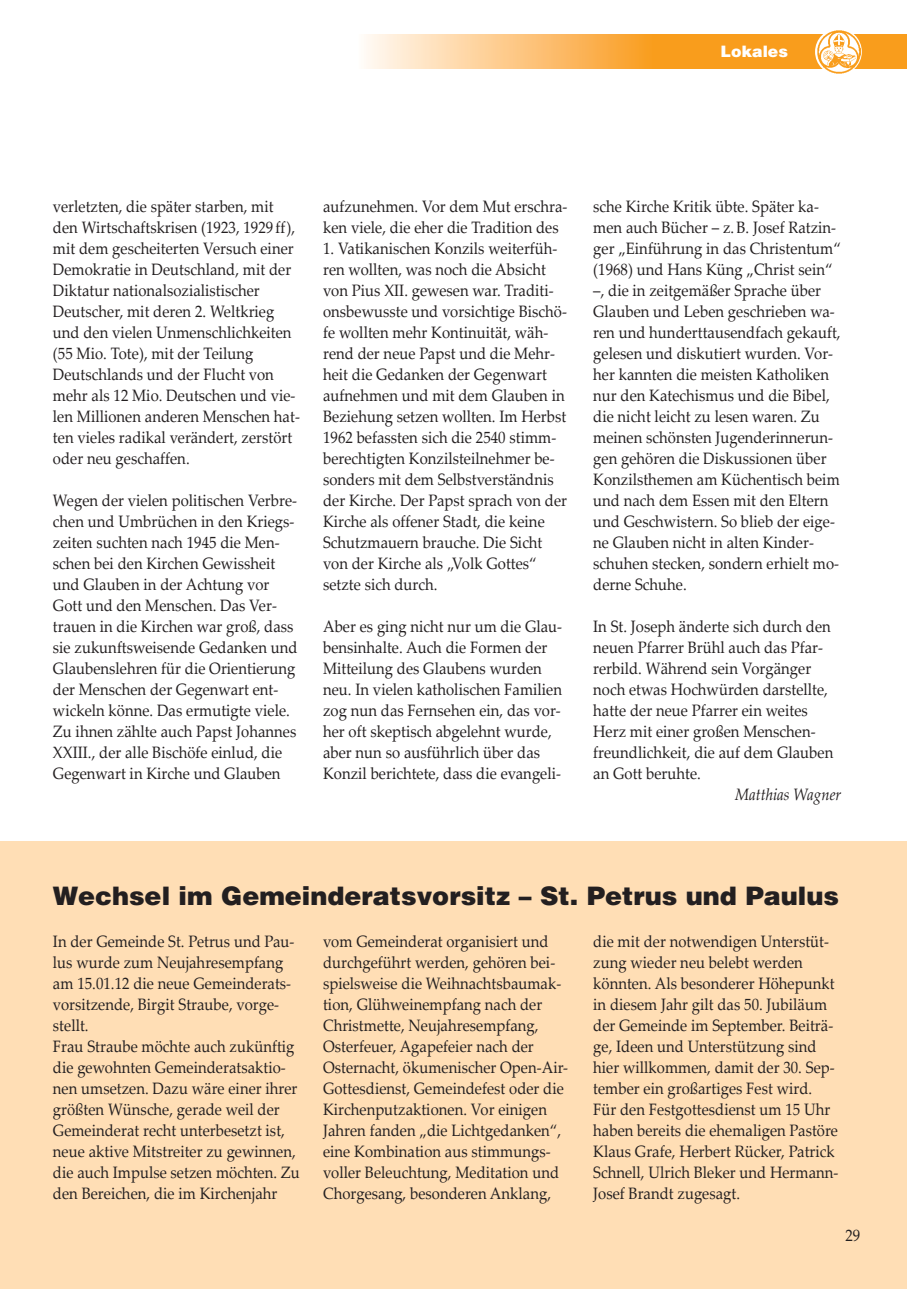
<style>
.page{position:relative;width:908px;height:1290px;background:#fff}
.page>*{position:absolute;margin:0;border:0;box-sizing:border-box;transform-origin:0 0}
.t1{font:900 25.5px "Helvetica";color:#231f20}
.t2{font:16.5px/21px "Palatino Linotype";color:#231f20;scale:.9 1}
.t3{font:italic 16.5px "Palatino Linotype";letter-spacing:.005em;color:#231f20;scale:.9 1}
.t4{font:900 15.75px "Helvetica";color:#fff}
</style>
<div class="page">
<div style="left:0;top:842px;width:906px;height:447px;background:#ffdeb5"></div>
<div style="left:651px;top:35px;width:255px;height:34px;background:#f99d1c"></div>
<div style="left:358px;top:35px;width:293px;height:34px;background:linear-gradient(to right,#fffaf7,#fa9d22)"></div>
<svg style="left:815px;top:28px;width:46px;height:47px"></svg>
<img style="left:817px;top:31px;width:43px;height:42px">
<p class="t4" style="left:720px;top:46px;width:69px">Lokales</p>
<p class="t2" style="left:53px;top:198px;width:276px">verletzten, die später starben, mit den Wirtschaftskrisen (1923, 1929 ff), mit dem gescheiterten Versuch einer Demokratie in Deutschland, mit der Diktatur nationalsozialistischer Deutscher, mit deren 2. Weltkrieg und den vielen Unmenschlichkeiten (55 Mio. Tote), mit der Teilung Deutschlands und der Flucht von mehr als 12 Mio. Deutschen und vie&shy;len Millionen anderen Menschen hat&shy;ten vieles radikal verändert, zerstört oder neu geschaffen.</p>
<p class="t2" style="left:53px;top:492px;width:273px">Wegen der vielen politischen Verbre&shy;chen und Umbrüchen in den Kriegs&shy;zeiten suchten nach 1945 die Men&shy;schen bei den Kirchen Gewissheit und Glauben in der Achtung vor Gott und den Menschen. Das Ver&shy;trauen in die Kirchen war groß, dass sie zukunftsweisende Gedanken und Glaubenslehren für die Orientierung der Menschen der Gegenwart ent&shy;wickeln könne. Das ermutigte viele.<br>Zu ihnen zählte auch Papst Johannes XXIII., der alle Bischöfe einlud, die Gegenwart in Kirche und Glauben</p>
<p class="t2" style="left:323px;top:198px;width:273px">aufzunehmen. Vor dem Mut erschra&shy;ken viele, die eher die Tradition des</p>
<p class="t2" style="left:323px;top:240px;width:272px">1. Vatikanischen Konzils weiterfüh&shy;ren wollten, was noch die Absicht von Pius XII. gewesen war. Traditi&shy;onsbewusste und vorsichtige Bischö&shy;fe wollten mehr Kontinuität, wäh&shy;rend der neue Papst und die Mehr&shy;heit die Gedanken der Gegenwart aufnehmen und mit dem Glauben in Beziehung setzen wollten. Im Herbst 1962 befassten sich die 2540 stimm&shy;berechtigten Konzilsteilnehmer be&shy;sonders mit dem Selbstverständnis der Kirche. Der Papst sprach von der Kirche als offener Stadt, die keine Schutzmauern brauche. Die Sicht von der Kirche als „Volk Gottes“ setzte sich durch.</p>
<p class="t2" style="left:323px;top:618px;width:267px">Aber es ging nicht nur um die Glau&shy;bensinhalte. Auch die Formen der Mitteilung des Glaubens wurden neu. In vielen katholischen Familien zog nun das Fernsehen ein, das vor&shy;her oft skeptisch abgelehnt wurde, aber nun so ausführlich über das Konzil berichtete, dass die evangeli-</p>
<p class="t2" style="left:593px;top:198px;width:276px">sche Kirche Kritik übte. Später ka&shy;men auch Bücher – z. B. Josef Ratzin&shy;ger „Einführung in das Christentum“ (1968) und Hans Küng „Christ sein“ –, die in zeitgemäßer Sprache über Glauben und Leben geschrieben wa&shy;ren und hunderttausendfach gekauft, gelesen und diskutiert wurden. Vor&shy;her kannten die meisten Katholiken nur den Katechismus und die Bibel, die nicht leicht zu lesen waren. Zu meinen schönsten Jugenderinnerun&shy;gen gehören die Diskussionen über Konzilsthemen am Küchentisch beim und nach dem Essen mit den Eltern und Geschwistern. So blieb der eige&shy;ne Glauben nicht in alten Kinder&shy;schuhen stecken, sondern erhielt mo&shy;derne Schuhe.</p>
<p class="t2" style="left:593px;top:618px;width:268px">In St. Joseph änderte sich durch den neuen Pfarrer Brühl auch das Pfar&shy;rerbild. Während sein Vorgänger noch etwas Hochwürden darstellte, hatte der neue Pfarrer ein weites<br>Herz mit einer großen Menschen&shy;freundlichkeit, die auf dem Glauben an Gott beruhte.</p>
<p class="t3" style="left:735px;top:788px;width:120px">Matthias Wagner</p>
<h1 class="t1" style="left:53px;top:886px;width:787px">Wechsel im Gemeinderatsvorsitz – St. Petrus und Paulus</h1>
<p class="t2" style="left:53px;top:933px;width:276px">In der Gemeinde St. Petrus und Pau&shy;lus wurde zum Neujahresempfang am 15.01.12 die neue Gemeinderats&shy;vorsitzende, Birgit Straube, vorge&shy;stellt.<br>Frau Straube möchte auch zukünftig die gewohnten Gemeinderatsaktio&shy;nen umsetzen. Dazu wäre einer ihrer größten Wünsche, gerade weil der Gemeinderat recht unterbesetzt ist, neue aktive Mitstreiter zu gewinnen, die auch Impulse setzen möchten. Zu den Bereichen, die im Kirchenjahr</p>
<p class="t2" style="left:323px;top:933px;width:274px">vom Gemeinderat organisiert und durchgeführt werden, gehören bei&shy;spielsweise die Weihnachtsbaumak&shy;tion, Glühweinempfang nach der Christmette, Neujahresempfang, Osterfeuer, Agapefeier nach der Osternacht, ökumenischer Open-Air-Gottesdienst, Gemeindefest oder die Kirchenputzaktionen. Vor einigen Jahren fanden „die Lichtgedanken“, eine Kombination aus stimmungs&shy;voller Beleuchtung, Meditation und Chorgesang, besonderen Anklang,</p>
<p class="t2" style="left:593px;top:933px;width:274px">die mit der notwendigen Unterstüt&shy;zung wieder neu belebt werden könnten. Als besonderer Höhepunkt in diesem Jahr gilt das 50. Jubiläum der Gemeinde im September. Beiträ&shy;ge, Ideen und Unterstützung sind hier willkommen, damit der 30. Sep&shy;tember ein großartiges Fest wird.<br>Für den Festgottesdienst um 15 Uhr haben bereits die ehemaligen Pastöre Klaus Grafe, Herbert Rücker, Patrick Schnell, Ulrich Bleker und Hermann-Josef Brandt zugesagt.</p>
<p class="t2" style="left:845px;top:1227px;width:18px">29</p>
</div>
